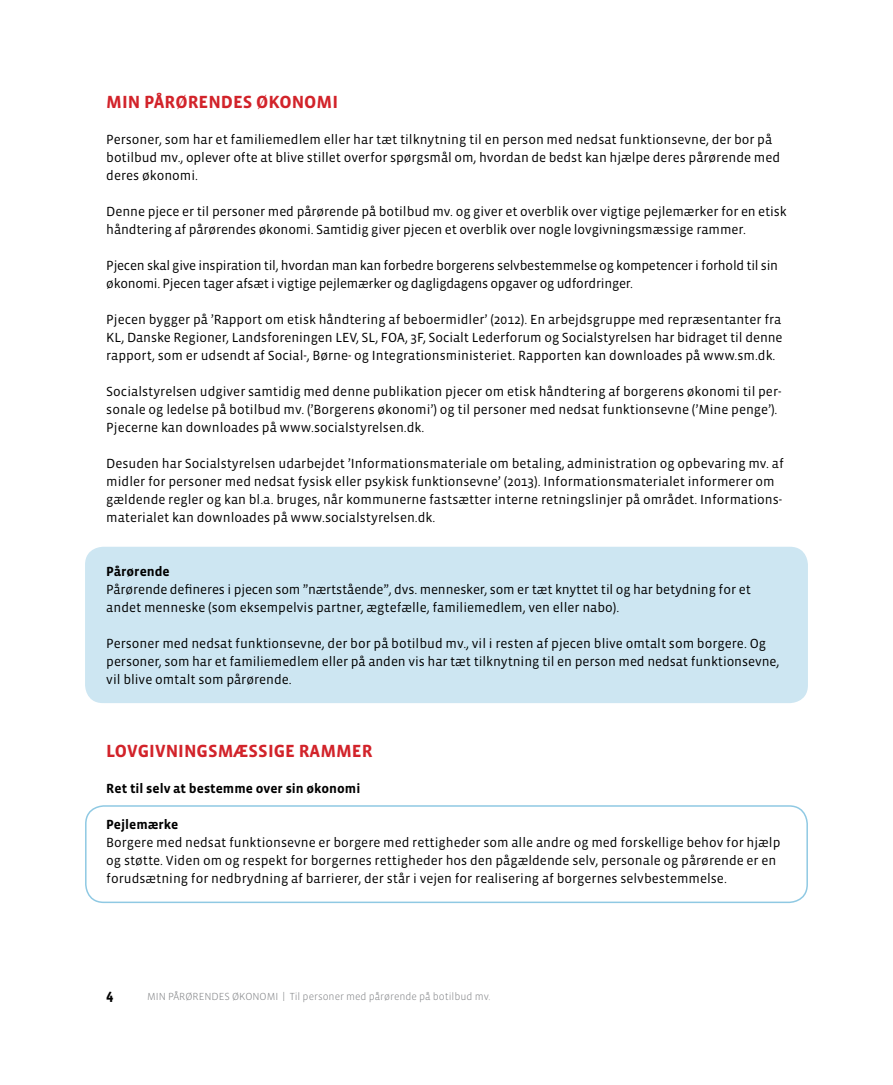
<style>
.page{position:relative;width:893px;height:1085px;background:#fff}
.page>*{position:absolute;margin:0;border:0;box-sizing:border-box;transform-origin:0 0}
.t1{font:700 18px "Vista Sans OT";color:#d2232a}
.t2{font:700 15px "Vista Sans OT";color:#000}
.br{font:13.5px/18px "Vista Sans OT";color:#000}
.br-2{font:13.5px/18px "Vista Sans OT";letter-spacing:-.02em;color:#000}
.mr{font:700 13.5px "Vista Sans OT";color:#000}
.t3{font:300 10.5px "Vista Sans OT";color:#808285}
</style>
<div class="page">
<div style="left:85px;top:546px;width:723px;height:157px;background:#cde6f2;border-radius:18px"></div>
<div style="left:85px;top:805px;width:723px;height:97px;border:2px solid #8fc9e3;border-radius:18px"></div>
<h4 class="t1" style="left:106px;top:93px;width:233px">MIN PÅRØRENDES ØKONOMI</h4>
<h3 class="br" style="left:106px;top:131px;width:675px">Personer, som har et familiemedlem eller har tæt tilknytning til en person med nedsat funktionsevne, der bor på botilbud mv., oplever ofte at blive stillet overfor spørgsmål om, hvordan de bedst kan hjælpe deres pårørende med deres økonomi.</h3>
<p class="br" style="left:106px;top:203px;width:682px">Denne pjece er til personer med pårørende på botilbud mv. og giver et overblik over vigtige pejlemærker for en etisk håndtering af pårørendes økonomi. Samtidig giver pjecen et overblik over nogle lovgivningsmæssige rammer.</p>
<p class="br-2" style="left:106px;top:257px;width:673px">Pjecen skal give inspiration til, hvordan man kan forbedre borgerens selvbestemmelse og kompetencer i forhold til sin økonomi. Pjecen tager afsæt i vigtige pejlemærker og dagligdagens opgaver og udfordringer.</p>
<p class="br" style="left:106px;top:311px;width:678px;text-align:justify">Pjecen bygger på ’Rapport om etisk håndtering af beboermidler’ (2012). En arbejdsgruppe med repræsentanter fra KL, Danske Regioner, Landsforeningen LEV, SL, FOA, 3F, Socialt Lederforum og Socialstyrelsen har bidraget til denne rapport, som er udsendt af Social-, Børne- og Integrationsministeriet. Rapporten kan downloades på www.sm.dk.</p>
<p class="br" style="left:106px;top:383px;width:677px">Socialstyrelsen udgiver samtidig med denne publikation pjecer om etisk håndtering af borgerens økonomi til per&shy;sonale og ledelse på botilbud mv. (’Borgerens økonomi’) og til personer med nedsat funktionsevne (’Mine penge’).<br>Pjecerne kan downloades på www.socialstyrelsen.dk.</p>
<p class="br" style="left:106px;top:455px;width:679px">Desuden har Socialstyrelsen udarbejdet ’Informationsmateriale om betaling, administration og opbevaring mv. af midler for personer med nedsat fysisk eller psykisk funktionsevne’ (2013). Informationsmaterialet informerer om gældende regler og kan bl.a. bruges, når kommunerne fastsætter interne retningslinjer på området. Informations&shy;materialet kan downloades på www.socialstyrelsen.dk.</p>
<p class="mr" style="left:106px;top:565px;width:65px">Pårørende</p>
<p class="br" style="left:106px;top:581px;width:646px">Pårørende defineres i pjecen som ”nærtstående”, dvs. mennesker, som er tæt knyttet til og har betydning for et andet menneske (som eksempelvis partner, ægtefælle, familiemedlem, ven eller nabo).</p>
<p class="br" style="left:106px;top:635px;width:675px">Personer med nedsat funktionsevne, der bor på botilbud mv., vil i resten af pjecen blive omtalt som borgere. Og personer, som har et familiemedlem eller på anden vis har tæt tilknytning til en person med nedsat funktionsevne, vil blive omtalt som pårørende.</p>
<h4 class="t1" style="left:106px;top:741px;width:268px">LOVGIVNINGSMÆSSIGE RAMMER</h4>
<p class="mr" style="left:106px;top:781px;width:256px">Ret til selv at bestemme over sin økonomi</p>
<p class="mr" style="left:106px;top:817px;width:74px">Pejlemærke</p>
<p class="br" style="left:106px;top:833px;width:676px">Borgere med nedsat funktionsevne er borgere med rettigheder som alle andre og med forskellige behov for hjælp og støtte. Viden om og respekt for borgernes rettigheder hos den pågældende selv, personale og pårørende er en forudsætning for nedbrydning af barrierer, der står i vejen for realisering af borgernes selvbestemmelse.</p>
<p class="t2" style="left:106px;top:986px;width:9px">4</p>
<p class="t3" style="left:147px;top:990px;width:345px">MIN PÅRØRENDES ØKONOMI | Til personer med pårørende på botilbud mv.</p>
</div>
